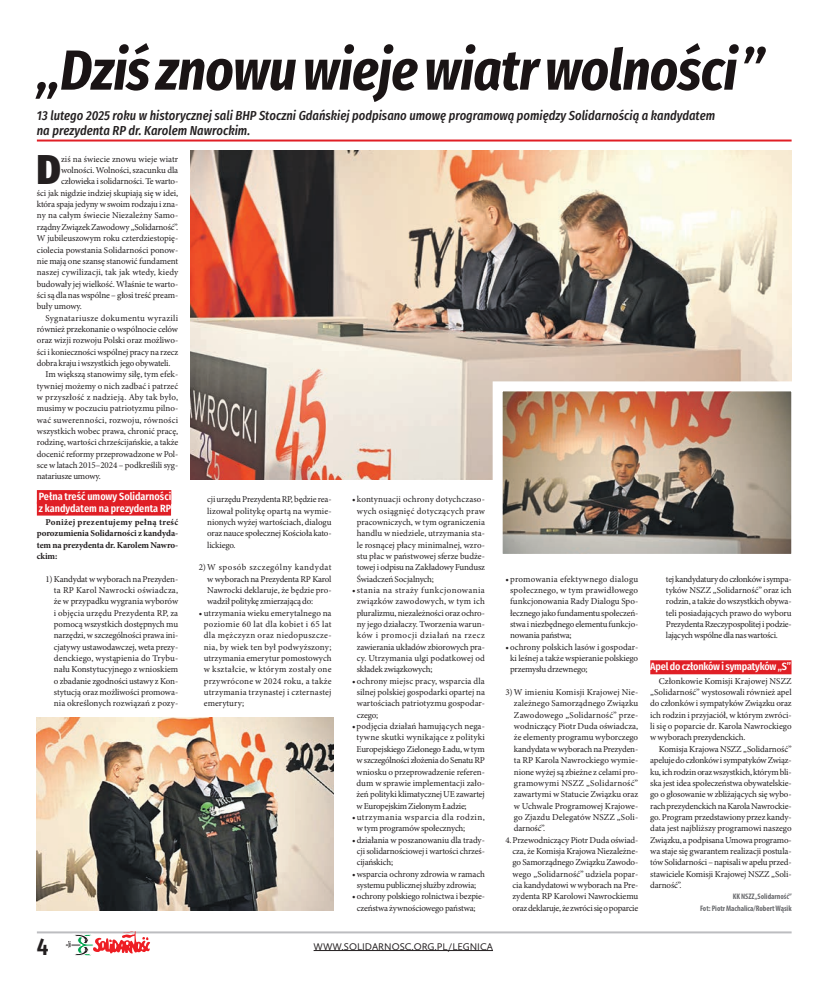
<style>
.page{position:relative;width:820px;height:993px;background:#fff}
.page>*{position:absolute;margin:0;border:0;box-sizing:border-box;transform-origin:0 0}
.Tyt_88{font:italic 700 56.4px "Fira Sans Condensed";letter-spacing:-.01em;color:#1a1415}
.Normal_Ini3{font:800 41.6px "Fira Sans Condensed";color:#231f20}
.t1{font:600 24px "Fira Sans Condensed";color:#231f20}
.Lid_14{font:italic 500 13px/15px "Fira Sans Condensed";color:#231f20}
.Normal_Srodtytul{font:600 10.5px "Fira Sans Condensed";color:#fff}
.Normal_Srodtytul-2{font:600 10.5px "Fira Sans Condensed";letter-spacing:-.02em;color:#fff}
.t2{font:10px "Calluna Sans";color:#231f20}
.Normal_Ini3-2{font:9px/11.3px "Minion Pro";letter-spacing:-.015em;color:#231f20;text-align:justify}
.t3{font:700 9px/11.3px "Minion Pro";letter-spacing:-.01em;color:#231f20;text-align:justify}
.Normal_Ini3-3{font:9px/11.3px "Minion Pro";letter-spacing:.035em;color:#231f20}
.Normal_Ini3-4{font:9px "Minion Pro";letter-spacing:.015em;color:#231f20}
.Normal_Ini3-5{font:9px "Minion Pro";letter-spacing:.01em;color:#231f20}
.Normal_Ini3-6{font:9px "Minion Pro";letter-spacing:.005em;color:#231f20}
.Normal_Podpis{font:700 condensed 8px "Myriad Pro";letter-spacing:-.005em;color:#6c6d70}
</style>
<div class="page">
<hr style="left:37px;top:931px;width:754px;height:2px;background:#bcbdc0">
<hr style="left:313px;top:949px;width:180px;height:1px;background:#231f20">
<svg style="left:65px;top:931px;width:85px;height:24px"></svg>
<div style="left:37px;top:490px;width:134px;height:14px;background:#e01f26"></div>
<div style="left:37px;top:501px;width:134px;height:14px;background:#e01f26"></div>
<div style="left:650px;top:660px;width:141px;height:14px;background:#e01f26"></div>
<hr style="left:37px;top:139px;width:754px;height:2px;background:#e01f26">
<img style="left:190px;top:150px;width:601px;height:329px">
<img style="left:37px;top:717px;width:296px;height:193px">
<img style="left:503px;top:392px;width:287px;height:160px">
<div style="left:492px;top:381px;width:309px;height:182px;border:10px solid #fff"></div>
<p class="Tyt_88" style="left:37px;top:30px;width:728px">„Dziś znowu wieje wiatr wolności”</p>
<p class="Lid_14" style="left:37px;top:108px;width:679px">13 lutego 2025 roku w historycznej sali BHP Stoczni Gdańskiej podpisano umowę programową pomiędzy Solidarnością a kandydatem na prezydenta RP dr. Karolem Nawrockim.</p>
<p class="Normal_Ini3" style="left:37px;top:132px;width:26px">D</p>
<p class="Normal_Ini3-6" style="left:61px;top:153px;width:119px">ziś na świecie znowu wieje wiatr</p>
<p class="Normal_Ini3-2" style="left:61px;top:164px;width:119px">wolności. Wolności, szacunku dla</p>
<p class="Normal_Ini3-2" style="left:61px;top:176px;width:119px">człowieka i solidarności. Te warto-</p>
<p class="Normal_Ini3-2" style="left:37px;top:187px;width:143px">ści jak nigdzie indziej skupiają się w idei,</p>
<p class="Normal_Ini3-2" style="left:37px;top:198px;width:143px">która spaja jedyny w swoim rodzaju i zna-</p>
<p class="Normal_Ini3-5" style="left:37px;top:209px;width:143px">ny na całym świecie Niezależny Samo-</p>
<p class="Normal_Ini3-2" style="left:37px;top:221px;width:143px">rządny Związek Zawodowy „Solidarność”.</p>
<p class="Normal_Ini3-2" style="left:37px;top:232px;width:143px">W jubileuszowym roku czterdziestopię-</p>
<p class="Normal_Ini3-2" style="left:37px;top:244px;width:143px">ciolecia powstania Solidarności ponow-</p>
<p class="Normal_Ini3-2" style="left:37px;top:255px;width:143px">nie mają one szansę stanowić fundament</p>
<p class="Normal_Ini3-4" style="left:37px;top:266px;width:143px">naszej cywilizacji, tak jak wtedy, kiedy</p>
<p class="Normal_Ini3-2" style="left:37px;top:278px;width:143px">budowały jej wielkość. Właśnie te warto-</p>
<p class="Normal_Ini3-2" style="left:37px;top:289px;width:143px">ści są dla nas wspólne – głosi treść pream-</p>
<p class="Normal_Ini3-2" style="left:37px;top:300px;width:47px">buły umowy.</p>
<p class="Normal_Ini3-2" style="left:37px;top:312px;width:143px;text-indent:9px">Sygnatariusze dokumentu wyrazili również przekonanie o wspólnocie celów oraz wizji rozwoju Polski oraz możliwo&shy;ści i konieczności wspólnej pracy na rzecz dobra kraju i wszystkich jego obywateli.</p>
<p class="Normal_Ini3-2" style="left:37px;top:369px;width:143px;text-indent:9px">Im większą stanowimy siłę, tym efek&shy;tywniej możemy o nich zadbać i patrzeć w przyszłość z nadzieją. Aby tak było, musimy w poczuciu patriotyzmu pilno&shy;wać suwerenności, rozwoju, równości wszystkich wobec prawa, chronić pracę, rodzinę, wartości chrześcijańskie, a także docenić reformy przeprowadzone w Pol&shy;sce w latach 2015–2024 – podkreślili syg&shy;natariusze umowy.</p>
<p class="Normal_Srodtytul" style="left:39px;top:486px;width:134px">Pełna treść umowy Solidarności</p>
<p class="Normal_Srodtytul" style="left:39px;top:498px;width:134px">z kandydatem na prezydenta RP</p>
<p class="t3" style="left:37px;top:516px;width:143px;text-indent:9px">Poniżej prezentujemy pełną treść porozumienia Solidarności z kandyda&shy;tem na prezydenta dr. Karolem Nawro&shy;ckim:</p>
<p class="Normal_Ini3-2" style="left:54px;top:573px;width:126px;text-indent:-8px">1) Kandydat w wyborach na Prezyden&shy;ta RP Karol Nawrocki oświadcza, że w przypadku wygrania wyborów i objęcia urzędu Prezydenta RP, za pomocą wszystkich dostępnych mu narzędzi, w szczególności prawa ini&shy;cjatywy ustawodawczej, weta prezy&shy;denckiego, wystąpienia do Trybu&shy;nału Konstytucyjnego z wnioskiem o zbadanie zgodności ustawy z Kon&shy;stytucją oraz możliwości promowa&shy;nia określonych rozwiązań z pozy-</p>
<p class="Normal_Ini3-2" style="left:207px;top:493px;width:126px">cji urzędu Prezydenta RP, będzie rea&shy;lizował politykę opartą na wymie&shy;nionych wyżej wartościach, dialogu oraz nauce społecznej Kościoła kato&shy;lickiego.</p>
<p class="Normal_Ini3-2" style="left:207px;top:561px;width:126px;text-indent:-8px">2) W sposób szczególny kandydat w wyborach na Prezydenta RP Karol Nawrocki deklaruje, że będzie pro&shy;wadził politykę zmierzającą do:</p>
<p class="Normal_Ini3-2" style="left:204px;top:607px;width:129px;text-indent:-5px">• utrzymania wieku emerytalnego na poziomie 60 lat dla kobiet i 65 lat dla mężczyzn oraz niedopuszcze&shy;nia, by wiek ten był podwyższony; utrzymania emerytur pomostowych w kształcie, w którym zostały one przywrócone w 2024 roku, a także utrzymania trzynastej i czternastej emerytury;</p>
<p class="Normal_Ini3-2" style="left:356px;top:493px;width:130px;text-indent:-5px">• kontynuacji ochrony dotychczaso&shy;wych osiągnięć dotyczących praw pracowniczych, w tym ograniczenia handlu w niedziele, utrzymania sta&shy;le rosnącej płacy minimalnej, wzro&shy;stu płac w państwowej sferze budże&shy;towej i odpisu na Zakładowy Fundusz Świadczeń Socjalnych;</p>
<p class="Normal_Ini3-2" style="left:356px;top:584px;width:130px;text-indent:-5px">• stania na straży funkcjonowania związków zawodowych, w tym ich pluralizmu, niezależności oraz ochro&shy;ny jego działaczy. Tworzenia warun&shy;ków i promocji działań na rzecz zawierania układów zbiorowych pra&shy;cy. Utrzymania ulgi podatkowej od składek związkowych;</p>
<p class="Normal_Ini3-2" style="left:356px;top:675px;width:130px;text-indent:-5px">• ochrony miejsc pracy, wsparcia dla silnej polskiej gospodarki opartej na wartościach patriotyzmu gospodar&shy;czego;</p>
<p class="Normal_Ini3-2" style="left:356px;top:720px;width:130px;text-indent:-5px">• podjęcia działań hamujących nega&shy;tywne skutki wynikające z polityki Europejskiego Zielonego Ładu, w tym w szczególności złożenia do Senatu RP wniosku o przeprowadzenie referen&shy;dum w sprawie implementacji zało&shy;żeń polityki klimatycznej UE zawartej w Europejskim Zielonym Ładzie;</p>
<p class="Normal_Ini3-3" style="left:356px;top:811px;width:129px;text-indent:-5px">• utrzymania wsparcia dla rodzin, w tym programów społecznych;</p>
<p class="Normal_Ini3-2" style="left:356px;top:833px;width:129px;text-indent:-5px">• działania w poszanowaniu dla trady&shy;cji solidarnościowej i wartości chrześ&shy;cijańskich;</p>
<p class="Normal_Ini3-2" style="left:352px;top:867px;width:134px;text-align:center">• wsparcia ochrony zdrowia w ramach systemu publicznej służby zdrowia;</p>
<p class="Normal_Ini3-2" style="left:352px;top:890px;width:134px;text-align:center">• ochrony polskiego rolnictwa i bezpie&shy;czeństwa żywnościowego państwa;</p>
<h3 class="t1" style="left:37px;top:924px;width:13px">4</h3>
<p class="t2" style="left:313px;top:939px;width:181px">WWW.SOLIDARNOSC.ORG.PL/LEGNICA</p>
<p class="Normal_Ini3-2" style="left:510px;top:573px;width:130px;text-indent:-5px">• promowania efektywnego dialogu społecznego, w tym prawidłowego funkcjonowania Rady Dialogu Spo&shy;łecznego jako fundamentu społeczeń&shy;stwa i niezbędnego elementu funkcjo&shy;nowania państwa;</p>
<p class="Normal_Ini3-2" style="left:510px;top:641px;width:129px;text-indent:-5px">• ochrony polskich lasów i gospodar&shy;ki leśnej a także wspieranie polskiego przemysłu drzewnego;</p>
<p class="Normal_Ini3-2" style="left:513px;top:686px;width:126px;text-indent:-8px">3) W imieniu Komisji Krajowej Nie&shy;zależnego Samorządnego Związku Zawodowego „Solidarność” prze&shy;wodniczący Piotr Duda oświadcza, że elementy programu wyborczego kandydata w wyborach na Prezyden&shy;ta RP Karola Nawrockiego wymie&shy;nione wyżej są zbieżne z celami pro&shy;gramowymi NSZZ „Solidarność” zawartymi w Statucie Związku oraz w Uchwale Programowej Krajowe&shy;go Zjazdu Delegatów NSZZ „Soli&shy;darność”.</p>
<p class="Normal_Ini3-2" style="left:512px;top:833px;width:127px;text-indent:-7px">4. Przewodniczący Piotr Duda oświad&shy;cza, że Komisja Krajowa Niezależne&shy;go Samorządnego Związku Zawodo&shy;wego „Solidarność” udziela popar&shy;cia kandydatowi w wyborach na Pre&shy;zydenta RP Karolowi Nawrockiemu oraz deklaruje, że zwróci się o poparcie</p>
<p class="Normal_Ini3-2" style="left:665px;top:573px;width:127px">tej kandydatury do członków i sympa&shy;tyków NSZZ „Solidarność” oraz ich rodzin, a także do wszystkich obywa&shy;teli posiadających prawo do wyboru Prezydenta Rzeczypospolitej i podzie&shy;lających wspólne dla nas wartości.</p>
<p class="Normal_Srodtytul-2" style="left:650px;top:656px;width:142px">Apel do członków i sympatyków „S”</p>
<p class="Normal_Ini3-2" style="left:650px;top:675px;width:143px;text-indent:9px">Członkowie Komisji Krajowej NSZZ „Solidarność” wystosowali również apel do członków i sympatyków Związku oraz ich rodzin i przyjaciół, w którym zwróci&shy;li się o poparcie dr. Karola Nawrockiego w wyborach prezydenckich.</p>
<p class="Normal_Ini3-2" style="left:650px;top:743px;width:143px;text-indent:9px">Komisja Krajowa NSZZ „Solidarność” apeluje do członków i sympatyków Związ&shy;ku, ich rodzin oraz wszystkich, którym bli&shy;ska jest idea społeczeństwa obywatelskie&shy;go o głosowanie w zbliżających się wybo&shy;rach prezydenckich na Karola Nawrockie&shy;go. Program przedstawiony przez kandy&shy;data jest najbliższy programowi naszego Związku, a podpisana Umowa programo&shy;wa staje się gwarantem realizacji postula&shy;tów Solidarności – napisali w apelu przed&shy;stawiciele Komisji Krajowej NSZZ „Soli&shy;darność”.</p>
<p class="Normal_Podpis" style="left:732px;top:891px;width:61px">KK NSZZ „Solidarność”</p>
<p class="Normal_Podpis" style="left:699px;top:902px;width:93px">Fot: Piotr Machalica/Robert Wąsik</p>
</div>
